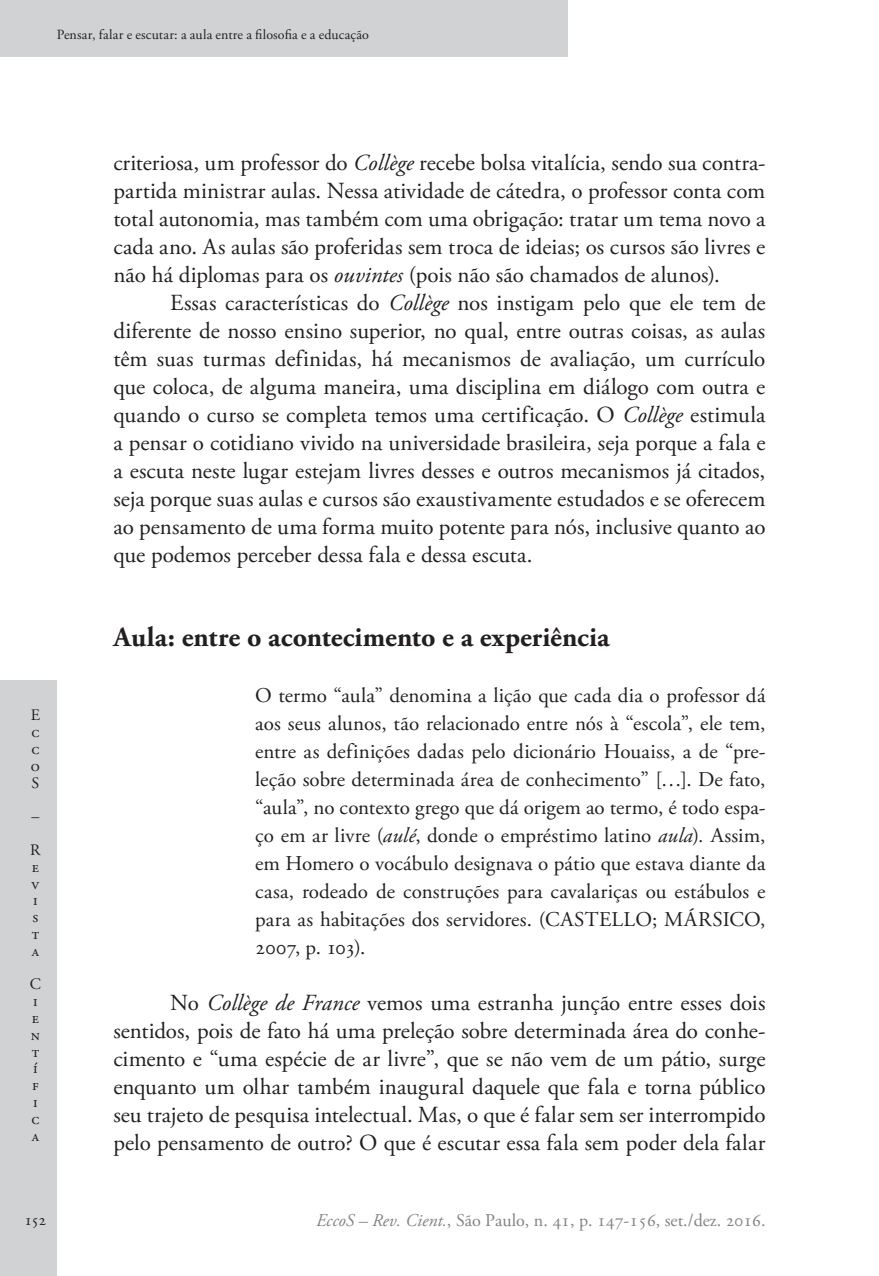
<style>
.page{position:relative;width:879px;height:1276px;background:#fff}
.page>*{position:absolute;margin:0;border:0;box-sizing:border-box;transform-origin:0 0}
.Ec_SubTitulo{font:700 28px "Adobe Garamond Pro";color:#231f20}
.Ec_Normal{font:23px/28px "Adobe Garamond Pro";color:#231f20;text-align:justify}
.Ec_Normal_-_citação{font:21px/28px "Adobe Garamond Pro";letter-spacing:.005em;color:#231f20;text-align:justify}
.t1{font:18px "Adobe Garamond Pro";color:#808285}
.t2{font:16px/16.8px "Adobe Garamond Pro";color:#231f20;text-align:justify}
.t3{font:14px "Adobe Garamond Pro";letter-spacing:.005em;color:#231f20}
.s1{font-style:italic}
</style>
<div class="page">
<div style="left:0;top:680px;width:57px;height:596px;background:#d1d2d4"></div>
<div style="left:0;top:0;width:567px;height:57px;background:#d1d2d4"></div>
<p class="t3" style="left:57px;top:26px;width:314px">Pensar, falar e escutar: a aula entre a filosofia e a educação</p>
<p class="t2" style="left:31px;top:707px;width:11px">E c c o S</p>
<p class="t2" style="left:30px;top:800px;width:12px;line-height:33.6px">–<br>R</p>
<p class="t2" style="left:32px;top:859px;width:9px">e v i s t a</p>
<p class="t2" style="left:30px;top:976px;width:13px;text-align:left">C i e n t í f i c a</p>
<p class="Ec_Normal" style="left:113px;top:150px;width:653px">criteriosa, um professor do <span class="s1">Collège</span> recebe bolsa vitalícia, sendo sua contra&shy;partida ministrar aulas. Nessa atividade de cátedra, o professor conta com total autonomia, mas também com uma obrigação: tratar um tema novo a cada ano. As aulas são proferidas sem troca de ideias; os cursos são livres e não há diplomas para os <span class="s1">ouvintes</span> (pois não são chamados de alunos).</p>
<p class="Ec_Normal" style="left:113px;top:290px;width:654px;text-indent:57px">Essas características do <span class="s1">Collège</span> nos instigam pelo que ele tem de diferente de nosso ensino superior, no qual, entre outras coisas, as aulas têm suas turmas definidas, há mecanismos de avaliação, um currículo que coloca, de alguma maneira, uma disciplina em diálogo com outra e quando o curso se completa temos uma certificação. O <span class="s1">Collège</span> estimula a pensar o cotidiano vivido na universidade brasileira, seja porque a fala e a escuta neste lugar estejam livres desses e outros mecanismos já citados, seja porque suas aulas e cursos são exaustivamente estudados e se oferecem ao pensamento de uma forma muito potente para nós, inclusive quanto ao que podemos perceber dessa fala e dessa escuta.</p>
<p class="Ec_SubTitulo" style="left:113px;top:621px;width:497px">Aula: entre o acontecimento e a experiência</p>
<p class="Ec_Normal_-_citação" style="left:255px;top:682px;width:512px">O termo “aula” denomina a lição que cada dia o professor dá aos seus alunos, tão relacionado entre nós à “escola”, ele tem, entre as definições dadas pelo dicionário Houaiss, a de “pre&shy;leção sobre determinada área de conhecimento” […]. De fato, “aula”, no contexto grego que dá origem ao termo, é todo espa&shy;ço em ar livre (<span class="s1">aulé</span>, donde o empréstimo latino <span class="s1">aula</span>)<span class="s1">.</span> Assim, em Homero o vocábulo designava o pátio que estava diante da casa, rodeado de construções para cavalariças ou estábulos e para as habitações dos servidores. (CASTELLO; MÁRSICO, 2007, p. 103).</p>
<p class="Ec_Normal" style="left:113px;top:990px;width:653px;text-indent:57px">No <span class="s1">Collège de France</span> vemos uma estranha junção entre esses dois sentidos, pois de fato há uma preleção sobre determinada área do conhe&shy;cimento e “uma espécie de ar livre”, que se não vem de um pátio, surge enquanto um olhar também inaugural daquele que fala e torna público seu trajeto de pesquisa intelectual. Mas, o que é falar sem ser interrompido pelo pensamento de outro? O que é escutar essa fala sem poder dela falar</p>
<p class="t2" style="left:25px;top:1212px;width:23px">152</p>
<p class="t1" style="left:316px;top:1209px;width:451px"><span class="s1">EccoS – Rev. Cient.</span>, São Paulo, n. 41, p. 147-156, set./dez. 2016.</p>
</div>
